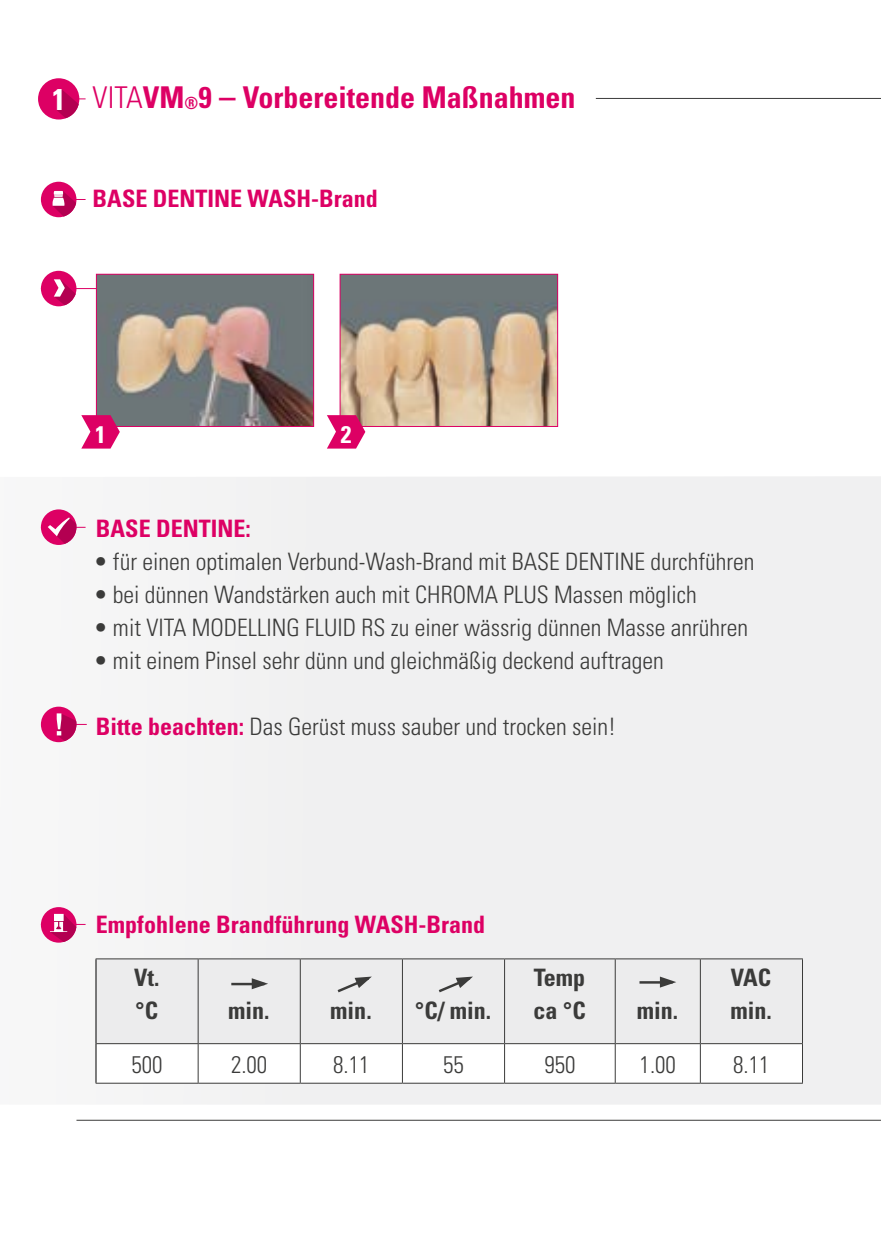
<style>
.page{position:relative;width:881px;height:1259px;background:#fff}
.page>*{position:absolute;margin:0;border:0;box-sizing:border-box;transform-origin:0 0}
.t1{font:700 condensed 30px "Univers";color:#dd0064}
.t2{font:700 condensed 30px "Univers";color:#fff}
.t3{font:300 condensed 24px "Univers";color:#3b3b3a}
.t4{font:700 condensed 24px "Univers";color:#dd0064}
.t5{font:700 condensed 24px/33px "Univers LT Std";color:#3b3b3a}
.t6{font:700 condensed 24px "Univers";color:#fff}
.s1{font-weight:300}
.s2{font-size:16.8px}
.s3{font-size:33px}
.s4{font-family:"Univers LT Std";font-weight:700}
.s5{font-weight:700;color:#dd0064}
</style>
<div class="page">
<div style="left:40px;top:476px;width:840px;height:628px;background:#f0f0f1"></div>
<hr style="left:41px;top:288px;width:71px;height:1px;background:#dd0064">
<div style="left:41px;top:271px;width:35px;height:35px;background:#dd0064;border-radius:50%"></div>
<svg style="left:54px;top:279px;width:22px;height:26px"></svg>
<img style="left:98px;top:276px;width:214px;height:149px">
<div style="left:96px;top:274px;width:218px;height:153px;border:1px solid #dd0064"></div>
<img style="left:341px;top:276px;width:215px;height:149px">
<div style="left:339px;top:274px;width:219px;height:153px;border:1px solid #dd0064"></div>
<svg style="left:81px;top:415px;width:39px;height:33px"></svg>
<svg style="left:327px;top:415px;width:38px;height:33px"></svg>
<div style="left:38px;top:78px;width:41px;height:41px;background:#dd0064;border-radius:50%"></div>
<svg style="left:56px;top:89px;width:29px;height:29px"></svg>
<div style="left:41px;top:182px;width:35px;height:35px;background:#dd0064;border-radius:50%"></div>
<svg style="left:52px;top:191px;width:33px;height:26px"></svg>
<hr style="left:41px;top:527px;width:44px;height:1px;background:#dd0064">
<div style="left:41px;top:509px;width:35px;height:36px;background:#dd0064;border-radius:50%"></div>
<svg style="left:48px;top:517px;width:30px;height:27px"></svg>
<hr style="left:41px;top:924px;width:44px;height:1px;background:#dd0064">
<div style="left:41px;top:907px;width:35px;height:35px;background:#dd0064;border-radius:50%"></div>
<svg style="left:50px;top:914px;width:26px;height:28px"></svg>
<div style="left:96px;top:959px;width:705px;height:84px;background:#ececed"></div>
<svg style="left:96px;top:1044px;width:705px;height:38px"></svg>
<hr style="left:95px;top:959px;width:1px;height:84px;background:#000">
<hr style="left:96px;top:958px;width:102px;height:1px;background:#3b3b3a">
<hr style="left:96px;top:1043px;width:102px;height:1px;background:#3b3b3a">
<hr style="left:197px;top:959px;width:1px;height:84px;background:#3b3b3a">
<hr style="left:198px;top:958px;width:102px;height:1px;background:#3b3b3a">
<hr style="left:198px;top:1043px;width:102px;height:1px;background:#3b3b3a">
<hr style="left:299px;top:959px;width:2px;height:84px;background:#3b3b3a">
<hr style="left:300px;top:958px;width:102px;height:1px;background:#3b3b3a">
<hr style="left:402px;top:958px;width:102px;height:1px;background:#3b3b3a">
<hr style="left:504px;top:958px;width:111px;height:1px;background:#3b3b3a">
<hr style="left:615px;top:958px;width:85px;height:1px;background:#3b3b3a">
<hr style="left:700px;top:958px;width:102px;height:1px;background:#3b3b3a">
<hr style="left:402px;top:959px;width:1px;height:84px;background:#3b3b3a">
<hr style="left:504px;top:959px;width:1px;height:84px;background:#3b3b3a">
<hr style="left:614px;top:959px;width:1px;height:84px;background:#3b3b3a">
<hr style="left:699px;top:959px;width:1px;height:84px;background:#3b3b3a">
<hr style="left:801px;top:959px;width:1px;height:84px;background:#3b3b3a">
<hr style="left:300px;top:1043px;width:102px;height:1px;background:#3b3b3a">
<hr style="left:402px;top:1043px;width:102px;height:1px;background:#3b3b3a">
<hr style="left:504px;top:1043px;width:111px;height:1px;background:#3b3b3a">
<hr style="left:615px;top:1043px;width:85px;height:1px;background:#3b3b3a">
<hr style="left:700px;top:1043px;width:102px;height:1px;background:#3b3b3a">
<hr style="left:95px;top:1043px;width:1px;height:39px;background:#000">
<hr style="left:96px;top:1082px;width:102px;height:1px;background:#3b3b3a">
<hr style="left:197px;top:1044px;width:1px;height:38px;background:#3b3b3a">
<hr style="left:198px;top:1082px;width:102px;height:1px;background:#3b3b3a">
<hr style="left:299px;top:1044px;width:2px;height:38px;background:#3b3b3a">
<hr style="left:402px;top:1044px;width:1px;height:38px;background:#3b3b3a">
<hr style="left:504px;top:1044px;width:1px;height:38px;background:#3b3b3a">
<hr style="left:614px;top:1044px;width:1px;height:38px;background:#3b3b3a">
<hr style="left:699px;top:1044px;width:1px;height:38px;background:#3b3b3a">
<hr style="left:801px;top:1044px;width:1px;height:38px;background:#3b3b3a">
<hr style="left:300px;top:1082px;width:102px;height:1px;background:#3b3b3a">
<hr style="left:402px;top:1082px;width:102px;height:1px;background:#3b3b3a">
<hr style="left:504px;top:1082px;width:111px;height:1px;background:#3b3b3a">
<hr style="left:615px;top:1082px;width:85px;height:1px;background:#3b3b3a">
<hr style="left:700px;top:1082px;width:102px;height:1px;background:#3b3b3a">
<hr style="left:231px;top:983px;width:33px;height:2px;background:#3b3b3a">
<svg style="left:252px;top:978px;width:16px;height:11px"></svg>
<svg style="left:335px;top:975px;width:37px;height:19px"></svg>
<svg style="left:436px;top:975px;width:37px;height:19px"></svg>
<hr style="left:639px;top:981px;width:33px;height:2px;background:#3b3b3a">
<svg style="left:659px;top:976px;width:17px;height:11px"></svg>
<hr style="left:76px;top:1119px;width:804px;height:1px;background:#3b3b3a">
<hr style="left:51px;top:724px;width:36px;height:1px;background:#dd0064">
<div style="left:41px;top:706px;width:35px;height:36px;background:#dd0064;border-radius:50%"></div>
<svg style="left:57px;top:713px;width:21px;height:28px"></svg>
<hr style="left:595px;top:98px;width:285px;height:1px;background:#3b3b3a">
<p class="t2" style="left:52px;top:81px;width:15px">1</p>
<p class="t1" style="left:93px;top:79px;width:484px"><span class="s1">VITA</span>VM<span class="s2">®</span>9 <span class="s3">–</span> Vorbereitende Maßnahmen</p>
<p class="t4" style="left:93px;top:184px;width:286px">BASE DENTINE WASH-Brand</p>
<p class="t6" style="left:95px;top:419px;width:12px">1</p>
<p class="t6" style="left:340px;top:419px;width:12px">2</p>
<p class="t4" style="left:96px;top:514px;width:156px">BASE DENTINE:</p>
<p class="t3" style="left:96px;top:547px;width:660px"><span class="s4">•</span> für einen optimalen Verbund-Wash-Brand mit BASE DENTINE durchführen</p>
<p class="t3" style="left:96px;top:580px;width:602px"><span class="s4">•</span> bei dünnen Wandstärken auch mit CHROMA PLUS Massen möglich</p>
<p class="t3" style="left:96px;top:613px;width:653px"><span class="s4">•</span> mit VITA MODELLING FLUID RS zu einer wässrig dünnen Masse anrühren</p>
<p class="t3" style="left:96px;top:646px;width:569px"><span class="s4">•</span> mit einem Pinsel sehr dünn und gleichmäßig deckend auftragen</p>
<p class="t3" style="left:96px;top:712px;width:521px"><span class="s5">Bitte beachten:</span> Das Gerüst muss sauber und trocken sein!</p>
<p class="t4" style="left:96px;top:910px;width:390px">Empfohlene Brandführung WASH-Brand</p>
<p class="t5" style="left:134px;top:961px;width:27px">Vt. °C</p>
<p class="t5" style="left:228px;top:994px;width:43px">min.</p>
<p class="t5" style="left:330px;top:994px;width:43px">min.</p>
<p class="t5" style="left:415px;top:994px;width:78px">°C/ min.</p>
<p class="t5" style="left:533px;top:961px;width:54px">Temp ca °C</p>
<p class="t5" style="left:636px;top:994px;width:43px">min.</p>
<p class="t5" style="left:730px;top:961px;width:43px">VAC min.</p>
<p class="t3" style="left:131px;top:1050px;width:33px">500</p>
<p class="t3" style="left:231px;top:1050px;width:38px">2.00</p>
<p class="t3" style="left:333px;top:1050px;width:38px">8.11</p>
<p class="t3" style="left:443px;top:1050px;width:22px">55</p>
<p class="t3" style="left:544px;top:1050px;width:33px">950</p>
<p class="t3" style="left:639px;top:1050px;width:38px">1.00</p>
<p class="t3" style="left:733px;top:1050px;width:38px">8.11</p>
</div>
